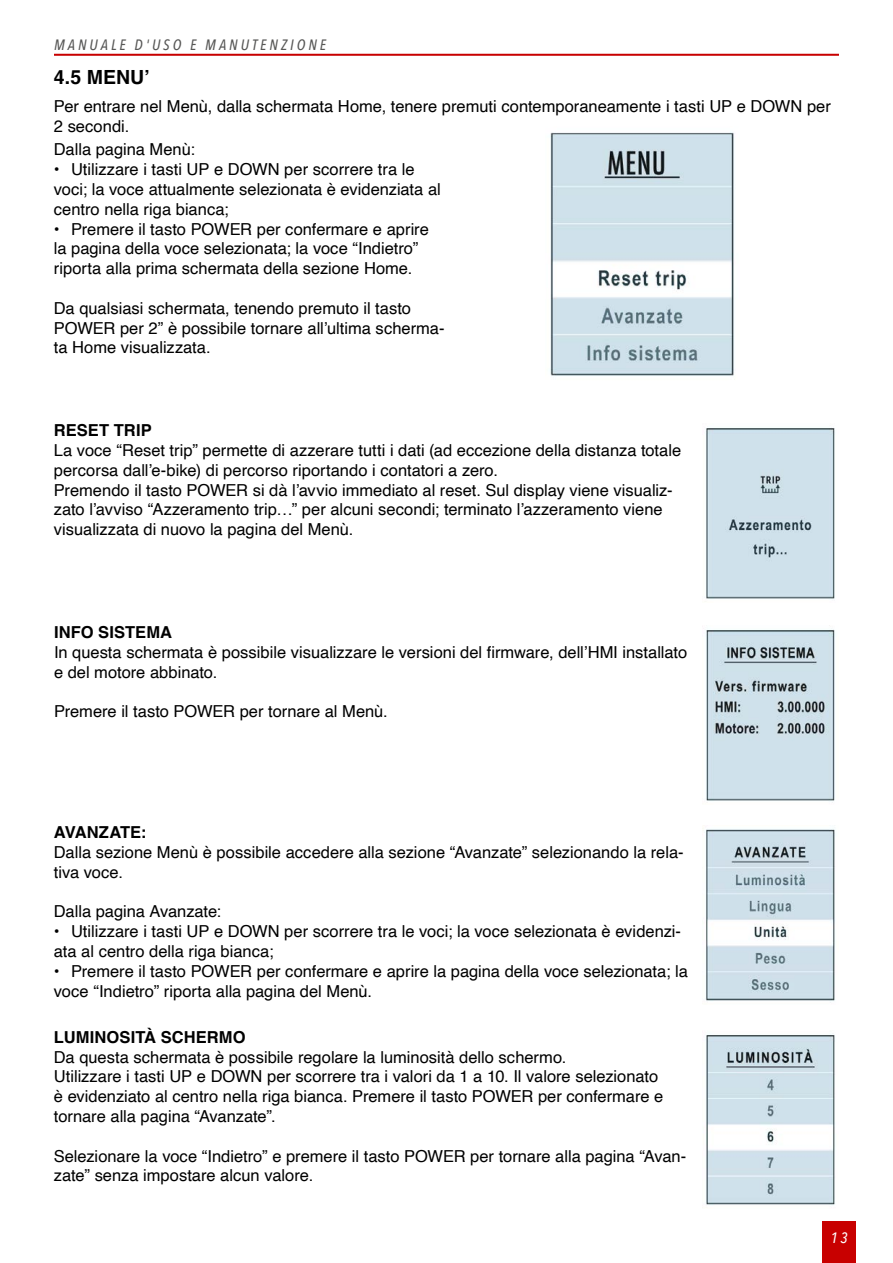
<style>
.page{position:relative;width:893px;height:1263px;background:#fff}
.page>*{position:absolute;margin:0;border:0;box-sizing:border-box;transform-origin:0 0}
.t1{font:700 19.5px "Helvetica";color:#000}
.t2{font:16.5px/19.8px "Helvetica";color:#000}
.t3{font:700 16.5px "Helvetica";letter-spacing:.005em;color:#000}
.t4{font:italic 500 15px "Avenir Next Condensed";letter-spacing:.2em;color:#575756}
.t5{font:italic 500 15px "Avenir Next Condensed";color:#fff}
</style>
<div class="page">
<div style="left:822px;top:1222px;width:33px;height:41px;background:#c80000"></div>
<hr style="left:54px;top:54px;width:785px;height:2px;background:#c80000">
<img style="left:706px;top:427px;width:129px;height:172px">
<img style="left:550px;top:132px;width:184px;height:244px">
<img style="left:706px;top:629px;width:129px;height:172px">
<img style="left:706px;top:1033px;width:129px;height:172px">
<img style="left:705px;top:829px;width:130px;height:172px">
<p class="t4" style="left:54px;top:35px;width:274px">MANUALE D'USO E MANUTENZIONE</p>
<p class="t1" style="left:54px;top:65px;width:97px">4.5 MENU’</p>
<p class="t2" style="left:54px;top:97px;width:778px">Per entrare nel Menù, dalla schermata Home, tenere premuti contemporaneamente i tasti UP e DOWN per<br>2 secondi.</p>
<p class="t2" style="left:54px;top:140px;width:143px">Dalla pagina Menù:</p>
<p class="t2" style="left:54px;top:160px;width:388px">• Utilizzare i tasti UP e DOWN per scorrere tra le voci; la voce attualmente selezionata è evidenziata al centro nella riga bianca;</p>
<p class="t2" style="left:54px;top:219px;width:376px">• Premere il tasto POWER per confermare e aprire la pagina della voce selezionata; la voce “Indietro” riporta alla prima schermata della sezione Home.</p>
<p class="t2" style="left:54px;top:299px;width:392px">Da qualsiasi schermata, tenendo premuto il tasto<br>POWER per 2” è possibile tornare all’ultima scherma&shy;ta Home visualizzata.</p>
<p class="t3" style="left:54px;top:420px;width:99px">RESET TRIP</p>
<p class="t2" style="left:54px;top:441px;width:629px">La voce “Reset trip” permette di azzerare tutti i dati (ad eccezione della distanza totale percorsa dall’e-bike) di percorso riportando i contatori a zero.<br>Premendo il tasto POWER si dà l’avvio immediato al reset. Sul display viene visualiz&shy;zato l’avviso “Azzeramento trip…” per alcuni secondi; terminato l’azzeramento viene visualizzata di nuovo la pagina del Menù.</p>
<p class="t3" style="left:54px;top:622px;width:120px">INFO SISTEMA</p>
<p class="t2" style="left:54px;top:642px;width:635px">In questa schermata è possibile visualizzare le versioni del firmware, dell’HMI installato e del motore abbinato.</p>
<p class="t2" style="left:54px;top:702px;width:335px">Premere il tasto POWER per tornare al Menù.</p>
<p class="t3" style="left:54px;top:822px;width:94px">AVANZATE:</p>
<p class="t2" style="left:54px;top:843px;width:631px">Dalla sezione Menù è possibile accedere alla sezione “Avanzate” selezionando la rela&shy;tiva voce.</p>
<p class="t2" style="left:54px;top:902px;width:169px">Dalla pagina Avanzate:</p>
<p class="t2" style="left:54px;top:922px;width:629px">• Utilizzare i tasti UP e DOWN per scorrere tra le voci; la voce selezionata è evidenzi&shy;ata al centro della riga bianca;</p>
<p class="t2" style="left:54px;top:962px;width:636px">• Premere il tasto POWER per confermare e aprire la pagina della voce selezionata; la voce “Indietro” riporta alla pagina del Menù.</p>
<p class="t3" style="left:54px;top:1027px;width:193px">LUMINOSITÀ SCHERMO</p>
<p class="t2" style="left:54px;top:1047px;width:611px">Da questa schermata è possibile regolare la luminosità dello schermo.<br>Utilizzare i tasti UP e DOWN per scorrere tra i valori da 1 a 10. Il valore selezionato è evidenziato al centro nella riga bianca. Premere il tasto POWER per confermare e tornare alla pagina “Avanzate”.</p>
<p class="t2" style="left:54px;top:1146px;width:634px">Selezionare la voce “Indietro” e premere il tasto POWER per tornare alla pagina “Avan&shy;zate” senza impostare alcun valore.</p>
<p class="t5" style="left:830px;top:1229px;width:19px">13</p>
</div>
